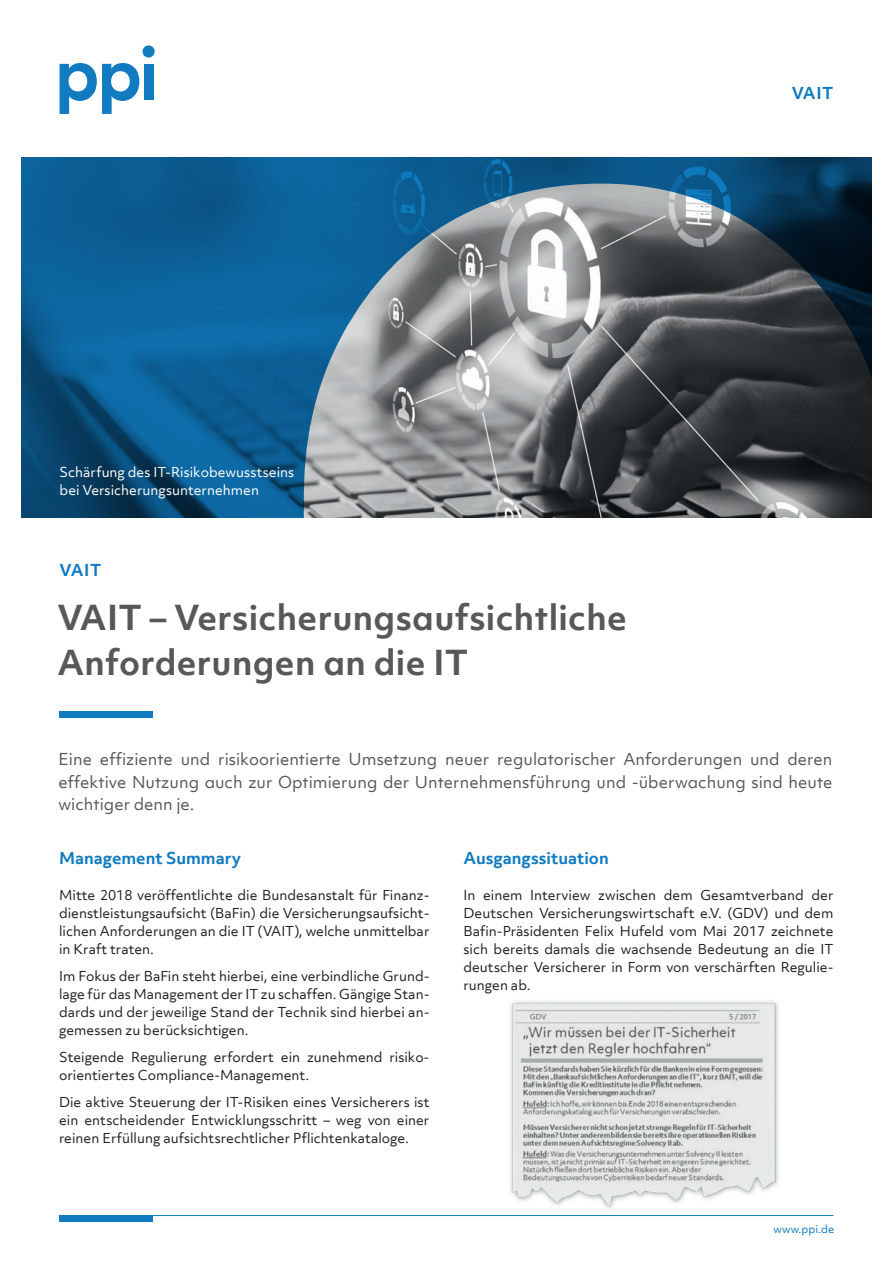
<style>
.page{position:relative;width:893px;height:1263px;background:#fff}
.page>*{position:absolute;margin:0;border:0;box-sizing:border-box;transform-origin:0 0}
.t1{font:700 33px/45px "Objektiv Mk 1";letter-spacing:.01em;color:#57585a}
.t2{font:15.75px/22.5px "Objektiv Mk 1";color:#57585a;text-align:justify}
.t3{font:700 15.75px "Objektiv Mk 3";color:#107bc1}
.t4{font:700 15.75px "Objektiv Mk 1";letter-spacing:.04em;color:#107bc1}
.t5{font:13.2px/18px "Objektiv Mk 3";color:#231f20;text-align:justify}
.t6{font:13.2px/18px "Objektiv Mk 3";color:#fff}
.t7{font:10.5px "Objektiv Mk 3";color:#107bc1}
</style>
<div class="page">
<svg style="left:21px;top:158px;width:851px;height:360px;background:#3e647d"></svg>
<div style="left:60px;top:1215px;width:93px;height:6px;background:#107bc1"></div>
<hr style="left:60px;top:1215px;width:773px;height:1px;background:#107bc1">
<div style="left:144px;top:64px;width:9px;height:36px;background:#107bc1"></div>
<div style="left:143px;top:45px;width:12px;height:13px;background:#107bc1;border-radius:50%"></div>
<svg style="left:60px;top:63px;width:79px;height:51px"></svg>
<div style="left:60px;top:711px;width:93px;height:6px;background:#107bc1"></div>
<img style="left:510px;top:1001px;width:269px;height:208px">
<p class="t6" style="left:60px;top:463px;width:236px">Schärfung des IT-Risikobewusstseins bei Versicherungsunternehmen</p>
<p class="t4" style="left:60px;top:559px;width:43px">VAIT</p>
<h1 class="t1" style="left:57px;top:594px;width:571px">VAIT – Versicherungsaufsichtliche<br>Anforderungen an die IT</h1>
<p class="t4" style="left:792px;top:82px;width:43px">VAIT</p>
<p class="t2" style="left:58px;top:748px;width:775px">Eine effiziente und risikoorientierte Umsetzung neuer regulatorischer Anforderungen und deren effektive Nutzung auch zur Optimierung der Unternehmensführung und -überwachung sind heute wichtiger denn je.</p>
<p class="t3" style="left:59px;top:847px;width:184px">Management Summary</p>
<p class="t5" style="left:59px;top:886px;width:372px">Mitte 2018 veröffentlichte die Bundesanstalt für Finanz&shy;dienstleistungsaufsicht (BaFin) die Versicherungsaufsicht&shy;lichen Anforderungen an die IT (VAIT), welche unmittelbar in Kraft traten.</p>
<p class="t5" style="left:59px;top:967px;width:372px">Im Fokus der BaFin steht hierbei, eine verbindliche Grund&shy;lage für das Management der IT zu schaffen. Gängige Stan&shy;dards und der jeweilige Stand der Technik sind hierbei an&shy;gemessen zu berücksichtigen.</p>
<p class="t5" style="left:59px;top:1048px;width:372px">Steigende Regulierung erfordert ein zunehmend risiko&shy;orientiertes Compliance-Management.</p>
<p class="t5" style="left:59px;top:1093px;width:372px">Die aktive Steuerung der IT-Risiken eines Versicherers ist ein entscheidender Entwicklungsschritt – weg von einer reinen Erfüllung aufsichtsrechtlicher Pflichtenkataloge.</p>
<p class="t3" style="left:463px;top:847px;width:147px">Ausgangssituation</p>
<p class="t5" style="left:463px;top:886px;width:371px">In einem Interview zwischen dem Gesamtverband der Deutschen Versicherungswirtschaft e.V. (GDV) und dem Bafin-Präsidenten Felix Hufeld vom Mai 2017 zeichnete sich bereits damals die wachsende Bedeutung an die IT deutscher Versicherer in Form von verschärften Regulie&shy;rungen ab.</p>
<p class="t7" style="left:773px;top:1222px;width:62px">www.ppi.de</p>
</div>
